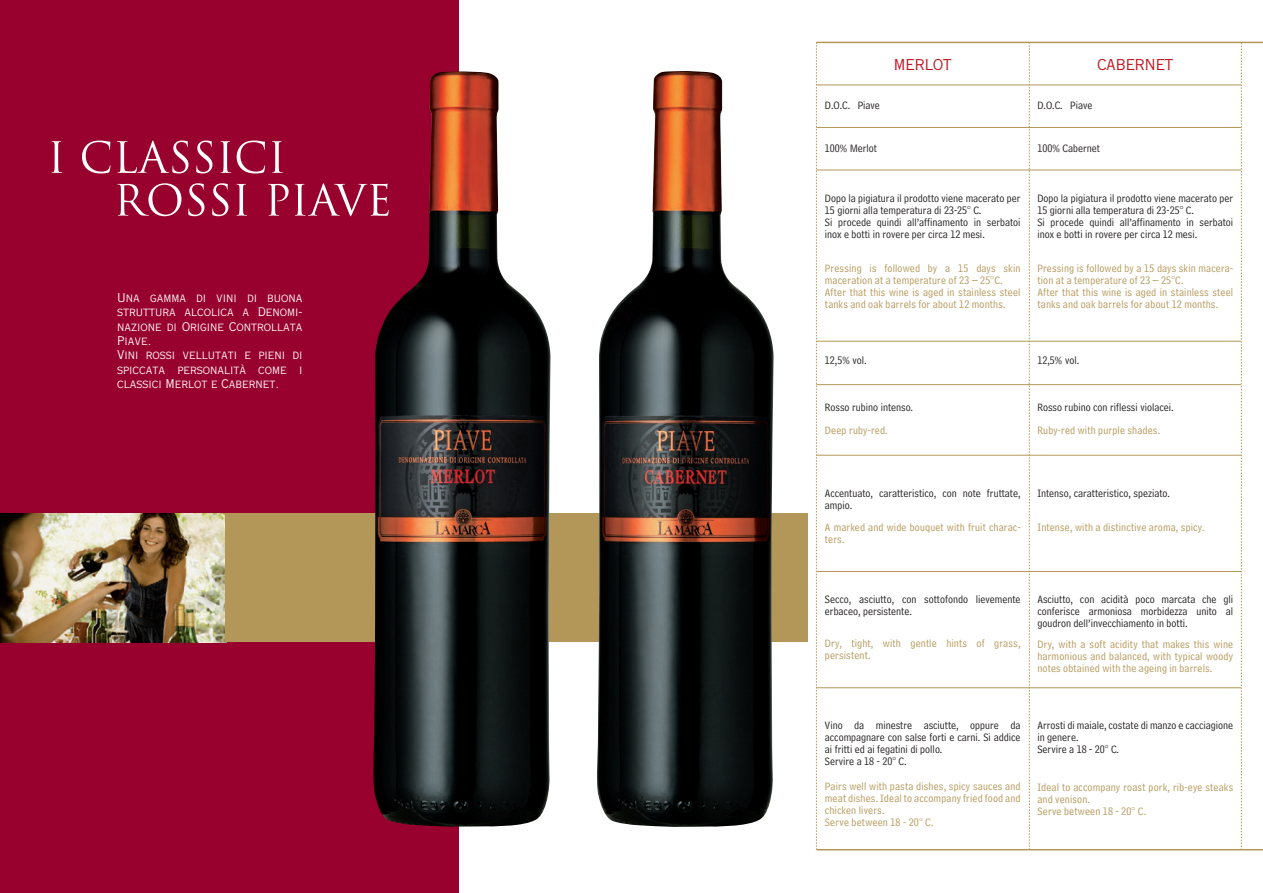
<style>
.page{position:relative;width:1263px;height:893px;background:#fff}
.page>*{position:absolute;margin:0;border:0;box-sizing:border-box;transform-origin:0 0}
.t1{font:15px "Copperplate Twenty Nine AB";color:#bd1018}
.t2{font:12px/14.4px "Copperplate Twenty Nine AB";color:#fff;text-align:justify}
.t3{font:11.25px/12px "Bell Centennial BT Address";color:#231f20}
.t4{font:11.25px/12px "Bell Centennial BT Address";letter-spacing:.015em;color:#b39758}
.s1{font-family:"Baker Signet"}
</style>
<div class="page">
<hr style="left:816px;top:42px;width:447px;height:1px;background:#b39758">
<hr style="left:816px;top:127px;width:425px;height:1px;background:#b39758">
<hr style="left:816px;top:85px;width:425px;height:1px;background:#b39758">
<hr style="left:816px;top:170px;width:425px;height:1px;background:#b39758">
<hr style="left:816px;top:341px;width:425px;height:1px;background:#b39758">
<hr style="left:816px;top:384px;width:425px;height:1px;background:#b39758">
<hr style="left:816px;top:455px;width:425px;height:1px;background:#b39758">
<hr style="left:816px;top:571px;width:425px;height:1px;background:#b39758">
<hr style="left:816px;top:687px;width:425px;height:1px;background:#b39758">
<svg style="left:1029px;top:43px;width:1px;height:806px"></svg>
<svg style="left:1241px;top:43px;width:1px;height:806px"></svg>
<hr style="left:816px;top:849px;width:447px;height:1px;background:#b39758">
<svg style="left:816px;top:42px;width:1px;height:807px"></svg>
<div style="left:0;top:0;width:459px;height:893px;background:#98012d"></div>
<img style="left:0;top:514px;width:225px;height:128px">
<div style="left:225px;top:513px;width:583px;height:129px;background:#b39758"></div>
<svg style="left:117px;top:183px;width:255px;height:33px"></svg>
<svg style="left:51px;top:141px;width:232px;height:32px"></svg>
<img style="left:372px;top:71px;width:178px;height:756px">
<img style="left:596px;top:71px;width:178px;height:756px">
<p class="t2" style="left:117px;top:290px;width:187px">Una gamma di vini di buona struttura alcolica a Denomi&shy;nazione di Origine Controllata Piave.</p>
<p class="t2" style="left:117px;top:348px;width:187px">Vini rossi vellutati e pieni di spiccata personalità come i classici Merlot e Cabernet.</p>
<p class="t3" style="left:825px;top:99px;width:56px">D.O.C. Piave</p>
<p class="t3" style="left:825px;top:142px;width:54px">100<span class="s1">%</span> Merlot</p>
<p class="t1" style="left:894px;top:56px;width:59px">MERLOT</p>
<p class="t1" style="left:1097px;top:56px;width:77px">CABERNET</p>
<p class="t3" style="left:1037px;top:99px;width:56px">D.O.C. Piave</p>
<p class="t3" style="left:1037px;top:142px;width:64px">100<span class="s1">%</span> Cabernet</p>
<p class="t3" style="left:825px;top:192px;width:197px">Dopo la pigiatura il prodotto viene macerato per<br>15 giorni alla temperatura di 23-25° C.</p>
<p class="t3" style="left:825px;top:216px;width:197px">Si procede quindi all’affinamento in serbatoi inox e botti in rovere per circa 12 mesi.</p>
<p class="t4" style="left:825px;top:262px;width:197px">Pressing is followed by a 15 days skin maceration at a temperature of 23 – 25°C.</p>
<p class="t4" style="left:825px;top:286px;width:197px">After that this wine is aged in stainless steel tanks and oak barrels for about 12 months.</p>
<p class="t3" style="left:1037px;top:192px;width:197px">Dopo la pigiatura il prodotto viene macerato per<br>15 giorni alla temperatura di 23-25° C.</p>
<p class="t3" style="left:1037px;top:216px;width:197px">Si procede quindi all’affinamento in serbatoi inox e botti in rovere per circa 12 mesi.</p>
<p class="t4" style="left:1037px;top:262px;width:197px">Pressing is followed by a 15 days skin macera&shy;tion at a temperature of 23 – 25°C.</p>
<p class="t4" style="left:1037px;top:286px;width:197px">After that this wine is aged in stainless steel tanks and oak barrels for about 12 months.</p>
<p class="t3" style="left:825px;top:354px;width:43px">12,5<span class="s1">%</span> vol.</p>
<p class="t3" style="left:825px;top:401px;width:90px">Rosso rubino intenso.</p>
<p class="t4" style="left:825px;top:424px;width:64px">Deep ruby-red.</p>
<p class="t3" style="left:1037px;top:354px;width:43px">12,5<span class="s1">%</span> vol.</p>
<p class="t3" style="left:1037px;top:401px;width:138px">Rosso rubino con riflessi violacei.</p>
<p class="t4" style="left:1037px;top:424px;width:124px">Ruby-red with purple shades.</p>
<p class="t3" style="left:825px;top:487px;width:197px">Accentuato, caratteristico, con note fruttate, ampio.</p>
<p class="t4" style="left:825px;top:521px;width:197px">A marked and wide bouquet with fruit charac&shy;ters.</p>
<p class="t3" style="left:1037px;top:487px;width:134px">Intenso, caratteristico, speziato.</p>
<p class="t4" style="left:1037px;top:521px;width:169px">Intense, with a distinctive aroma, spicy.</p>
<p class="t3" style="left:825px;top:593px;width:197px">Secco, asciutto, con sottofondo lievemente erbaceo, persistente.</p>
<p class="t4" style="left:825px;top:637px;width:197px">Dry, tight, with gentle hints of grass, persistent.</p>
<p class="t3" style="left:1037px;top:593px;width:197px;text-align:justify">Asciutto, con acidità poco marcata che gli conferisce armoniosa morbidezza unito al goudron dell’invecchiamento in botti.</p>
<p class="t4" style="left:1037px;top:638px;width:197px;text-align:justify">Dry, with a soft acidity that makes this wine harmonious and balanced, with typical woody notes obtained with the ageing in barrels.</p>
<p class="t3" style="left:825px;top:719px;width:197px;text-align:justify">Vino da minestre asciutte, oppure da accompagnare con salse forti e carni. Si addice ai fritti ed ai fegatini di pollo.</p>
<p class="t3" style="left:825px;top:755px;width:83px">Servire a 18 - 20° C.</p>
<p class="t4" style="left:825px;top:781px;width:197px;text-align:justify">Pairs well with pasta dishes, spicy sauces and meat dishes. Ideal to accompany fried food and chicken livers.</p>
<p class="t4" style="left:825px;top:817px;width:110px">Serve between 18 - 20° C.</p>
<p class="t3" style="left:1037px;top:719px;width:197px">Arrosti di maiale, costate di manzo e cacciagione in genere.</p>
<p class="t3" style="left:1037px;top:743px;width:83px">Servire a 18 - 20° C.</p>
<p class="t4" style="left:1037px;top:781px;width:197px">Ideal to accompany roast pork, rib-eye steaks and venison.</p>
<p class="t4" style="left:1037px;top:805px;width:110px">Serve between 18 - 20° C.</p>
</div>
